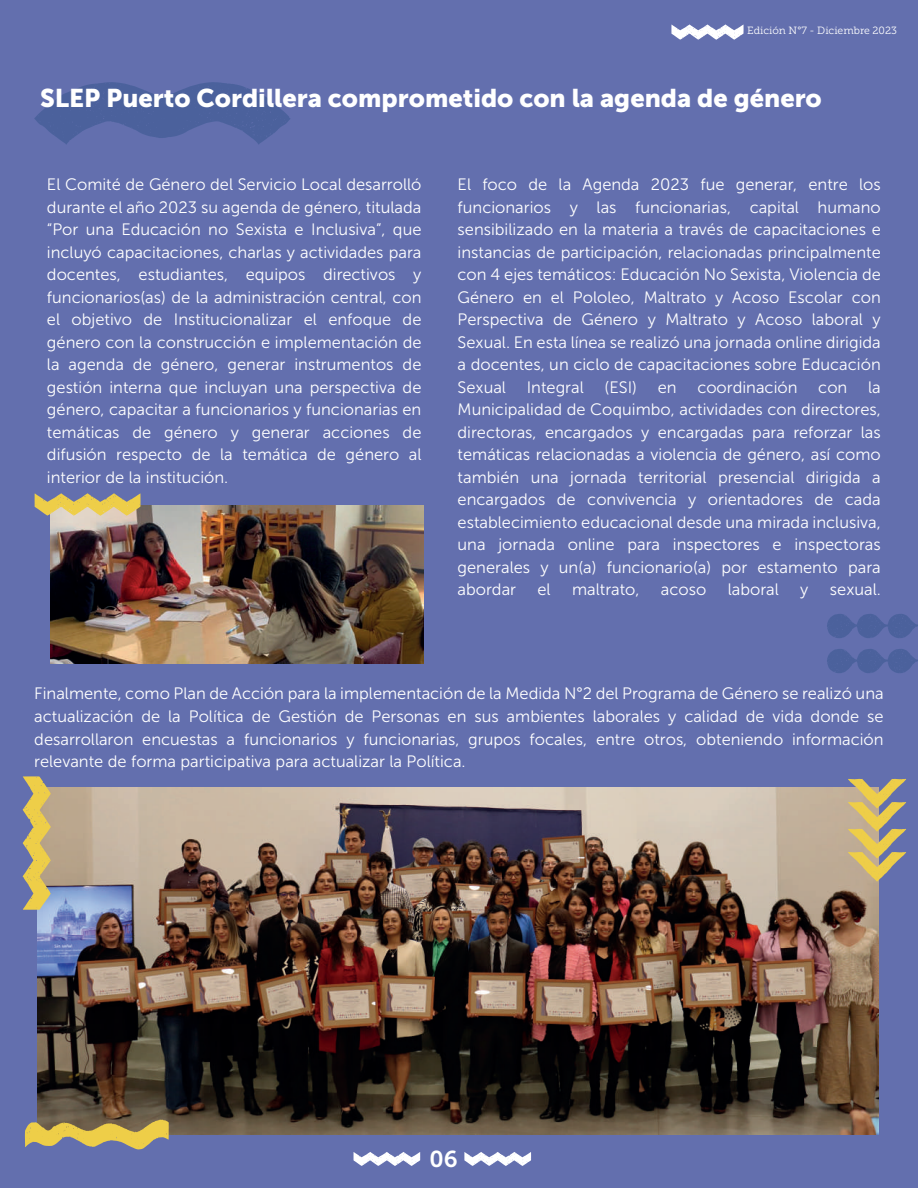
<style>
.page{position:relative;width:918px;height:1188px;background:#636fae}
.page>*{position:absolute;margin:0;border:0;box-sizing:border-box;transform-origin:0 0}
.t1{font:25.5px "Museo Sans 900";color:#fff}
.t2{font:22.95px "Museo Slab 700";color:#fff}
.t3{font:16.5px/22.5px "Museo Sans 300";color:#fff;text-align:justify}
.t4{font:10.5px "Museo Slab 300";color:#fff}
</style>
<div class="page">
<svg style="left:353px;top:1152px;width:67px;height:14px"></svg>
<svg style="left:464px;top:1152px;width:67px;height:14px"></svg>
<svg style="left:34px;top:82px;width:256px;height:62px"></svg>
<img style="left:37px;top:787px;width:841px;height:348px">
<img style="left:50px;top:505px;width:374px;height:158px">
<svg style="left:848px;top:779px;width:58px;height:103px"></svg>
<svg style="left:25px;top:1120px;width:144px;height:30px"></svg>
<svg style="left:23px;top:776px;width:28px;height:134px"></svg>
<svg style="left:827px;top:614px;width:91px;height:24px"></svg>
<svg style="left:827px;top:649px;width:91px;height:24px"></svg>
<svg style="left:671px;top:24px;width:73px;height:16px"></svg>
<svg style="left:34px;top:493px;width:107px;height:23px"></svg>
<p class="t4" style="left:747px;top:24px;width:151px">Edición N°7 - Diciembre 2023</p>
<h1 class="t1" style="left:40px;top:83px;width:783px">SLEP Puerto Cordillera comprometido con la agenda de género</h1>
<p class="t3" style="left:47px;top:173px;width:376px">El Comité de Género del Servicio Local desarrolló durante el año 2023 su agenda de género, titulada “Por una Educación no Sexista e Inclusiva”, que incluyó capacitaciones, charlas y actividades para docentes, estudiantes, equipos directivos y funcionarios(as) de la administración central, con el objetivo de Institucionalizar el enfoque de género con la construcción e implementación de la agenda de género, generar instrumentos de gestión interna que incluyan una perspectiva de género, capacitar a funcionarios y funcionarias en temáticas de género y generar acciones de difusión respecto de la temática de género al interior de la institución.</p>
<p class="t3" style="left:458px;top:173px;width:425px">El foco de la Agenda 2023 fue generar, entre los funcionarios y las funcionarias, capital humano sensibilizado en la materia a través de capacitaciones e instancias de participación, relacionadas principalmente con 4 ejes temáticos: Educación No Sexista, Violencia de Género en el Pololeo, Maltrato y Acoso Escolar con Perspectiva de Género y Maltrato y Acoso laboral y Sexual. En esta línea se realizó una jornada online dirigida a docentes, un ciclo de capacitaciones sobre Educación Sexual</p>
<p class="t3" style="left:527px;top:376px;width:59px">Integral</p>
<p class="t3" style="left:605px;top:376px;width:34px">(ESI)</p>
<p class="t3" style="left:658px;top:376px;width:20px">en</p>
<p class="t3" style="left:697px;top:376px;width:102px">coordinación</p>
<p class="t3" style="left:818px;top:376px;width:31px">con</p>
<p class="t3" style="left:458px;top:376px;width:425px;text-indent:411px">la Municipalidad de Coquimbo, actividades con directores, directoras, encargados y encargadas para reforzar las temáticas relacionadas a violencia de género, así como también una jornada territorial presencial dirigida a encargados de convivencia y orientadores de cada establecimiento educacional desde una mirada inclusiva, una jornada online para inspectores e inspectoras generales y un(a) funcionario(a) por estamento para abordar</p>
<p class="t3" style="left:537px;top:579px;width:15px">el</p>
<p class="t3" style="left:572px;top:579px;width:69px">maltrato,</p>
<p class="t3" style="left:661px;top:579px;width:47px">acoso</p>
<p class="t3" style="left:728px;top:579px;width:53px">laboral</p>
<p class="t3" style="left:800px;top:579px;width:10px">y</p>
<p class="t3" style="left:830px;top:579px;width:52px">sexual.</p>
<p class="t3" style="left:34px;top:683px;width:851px">Finalmente, como Plan de Acción para la implementación de la Medida N°2 del Programa de Género se realizó una actualización de la Política de Gestión de Personas en sus ambientes laborales y calidad de vida donde se desarrollaron encuestas a funcionarios y funcionarias, grupos focales, entre otros, obteniendo información relevante de forma participativa para actualizar la Política.</p>
<h2 class="t2" style="left:429px;top:1146px;width:30px">06</h2>
</div>
